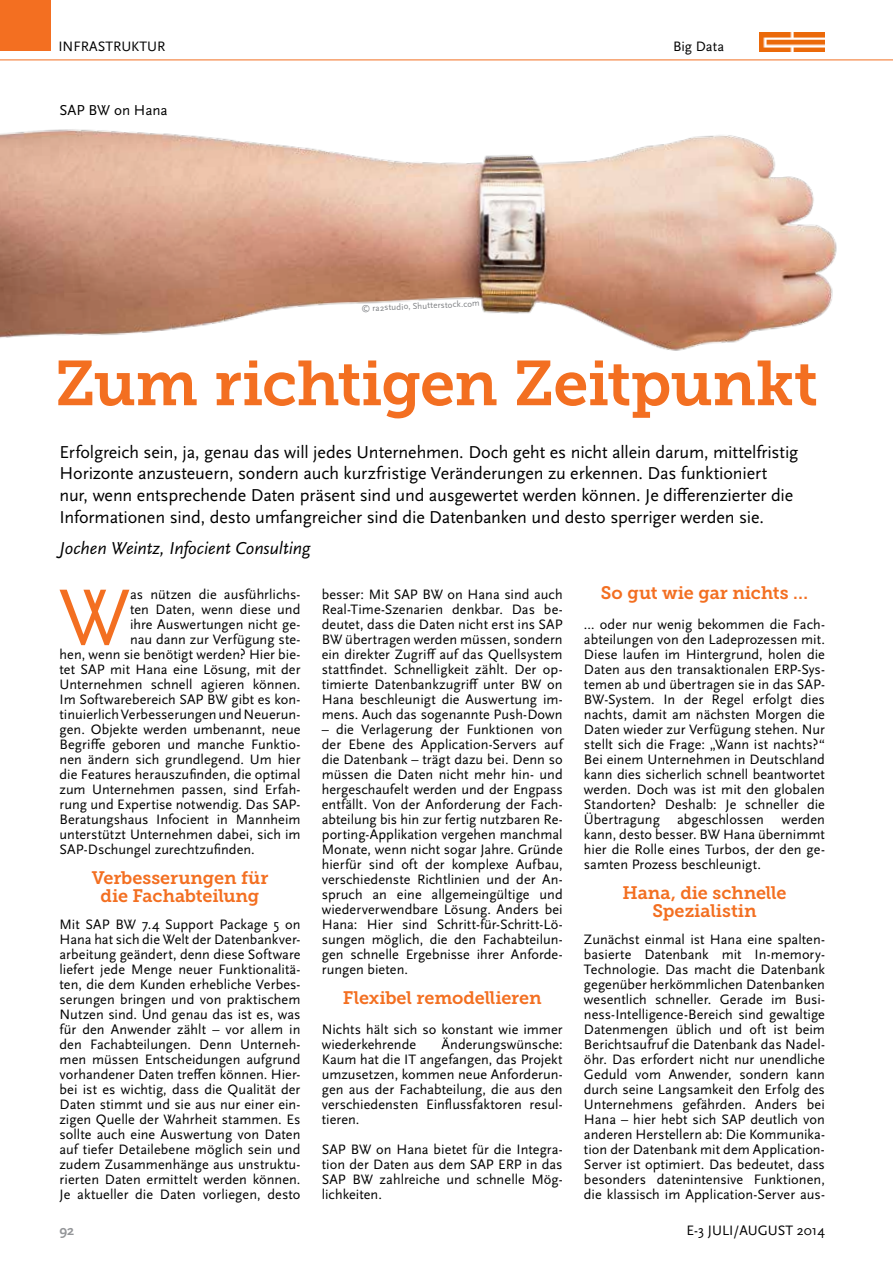
<style>
.page{position:relative;width:893px;height:1263px;background:#fff}
.page>*{position:absolute;margin:0;border:0;box-sizing:border-box;transform-origin:0 0}
.t1{font:82.5px "Scala Sans OT";color:#f36f21}
.t2{font:63px "Museo Slab 700";letter-spacing:-.015em;color:#f36f21}
.t3{font:18px/21.6px "Scala Sans OT";letter-spacing:-.01em;color:#000}
.t4{font:18px/18px "Museo Slab 700";letter-spacing:-.005em;color:#f36f21;text-align:center}
.t5{font:italic 18px "Scala Sans OT";color:#000}
.t6{font:15px "Scala Sans OT";letter-spacing:-.005em;color:#000}
.t7{font:14.25px/15px "Scala Sans OT";color:#000;text-align:justify}
.t8{font:700 14.25px "Scala Sans OT";color:#939598}
.t9{font:9px "Scala Sans OT";color:#808285}
</style>
<div class="page">
<div style="left:0;top:0;width:51px;height:51px;background:#f36f21"></div>
<img style="left:759px;top:32px;width:66px;height:19px">
<hr style="left:0;top:60px;width:893px;height:1px;background:#f36f21">
<img style="left:0;top:129px;width:837px;height:222px">
<p class="t7" style="left:58px;top:39px;width:109px">INFRASTRUKTUR</p>
<p class="t6" style="left:60px;top:101px;width:110px">SAP BW on Hana</p>
<p class="t9" style="left:361px;top:302px;width:120px;rotate:-2deg">© ra2studio, Shutterstock.com</p>
<p class="t7" style="left:673px;top:39px;width:53px">Big Data</p>
<h2 class="t2" style="left:55px;top:348px;width:764px">Zum richtigen Zeitpunkt</h2>
<p class="t3" style="left:60px;top:441px;width:740px">Erfolgreich sein, ja, genau das will jedes Unternehmen. Doch geht es nicht allein darum, mittelfristig Horizonte anzusteuern, sondern auch kurzfristige Veränderungen zu erkennen. Das funktioniert nur, wenn entsprechende Daten präsent sind und ausgewertet werden können. Je differenzierter die Informationen sind, desto umfangreicher sind die Datenbanken und desto sperriger werden sie.</p>
<p class="t5" style="left:60px;top:538px;width:252px">Jochen Weintz, Infocient Consulting</p>
<h1 class="t1" style="left:59px;top:568px;width:73px">W</h1>
<p class="t7" style="left:130px;top:587px;width:172px">as nützen die ausführlichs-</p>
<p class="t4" style="left:601px;top:584px;width:209px">So gut wie gar nichts …</p>
<p class="t7" style="left:584px;top:617px;width:242px">… oder nur wenig bekommen die Fach&shy;abteilungen von den Ladeprozessen mit.<br>Diese laufen im Hintergrund, holen die Daten aus den transaktionalen ERP-Sys&shy;temen ab und übertragen sie in das SAP-BW-System. In der Regel erfolgt dies nachts, damit am nächsten Morgen die Daten wieder zur Verfügung stehen. Nur stellt sich die Frage: „Wann ist nachts?“ Bei einem Unternehmen in Deutschland kann dies sicherlich schnell beantwortet werden. Doch was ist mit den globalen Standorten? Deshalb: Je schneller die Übertragung abgeschlossen werden kann, desto besser. BW Hana übernimmt hier die Rolle eines Turbos, der den ge&shy;samten Prozess beschleunigt.</p>
<p class="t4" style="left:622px;top:884px;width:165px">Hana, die schnelle<br>Spezialistin</p>
<p class="t7" style="left:584px;top:932px;width:242px">Zunächst einmal ist Hana eine spalten&shy;basierte Datenbank mit In-memory-Technologie. Das macht die Datenbank gegenüber herkömmlichen Datenbanken wesentlich schneller. Gerade im Busi&shy;ness-Intelligence-Bereich sind gewaltige Datenmengen üblich und oft ist beim Berichtsaufruf die Datenbank das Nadel&shy;öhr. Das erfordert nicht nur unendliche Geduld vom Anwender, sondern kann durch seine Langsamkeit den Erfolg des Unternehmens gefährden. Anders bei Hana – hier hebt sich SAP deutlich von anderen Herstellern ab: Die Kommunika&shy;tion der Datenbank mit dem Application-Server ist optimiert. Das bedeutet, dass besonders datenintensive Funktionen, die klassisch im Application-Server aus-</p>
<p class="t7" style="left:322px;top:587px;width:242px">besser: Mit SAP BW on Hana sind auch Real-Time-Szenarien denkbar. Das be&shy;deutet, dass die Daten nicht erst ins SAP BW übertragen werden müssen, sondern ein direkter Zugriff auf das Quellsystem stattfindet. Schnelligkeit zählt. Der op&shy;timierte Datenbankzugriff unter BW on Hana beschleunigt die Auswertung im&shy;mens. Auch das sogenannte Push-Down</p>
<p class="t7" style="left:322px;top:722px;width:242px">– die Verlagerung der Funktionen von der Ebene des Application-Servers auf die Datenbank – trägt dazu bei. Denn so müssen die Daten nicht mehr hin- und hergeschaufelt werden und der Engpass entfällt. Von der Anforderung der Fach&shy;abteilung bis hin zur fertig nutzbaren Re&shy;porting-Applikation vergehen manchmal Monate, wenn nicht sogar Jahre. Gründe hierfür sind oft der komplexe Aufbau, verschiedenste Richtlinien und der An&shy;spruch an eine allgemeingültige und wiederverwendbare Lösung. Anders bei Hana: Hier sind Schritt-für-Schritt-Lö&shy;sungen möglich, die den Fachabteilun&shy;gen schnelle Ergebnisse ihrer Anforde&shy;rungen bieten.</p>
<p class="t4" style="left:343px;top:989px;width:200px">Flexibel remodellieren</p>
<p class="t7" style="left:322px;top:1022px;width:242px">Nichts hält sich so konstant wie immer wiederkehrende</p>
<p class="t7" style="left:130px;top:602px;width:172px">ten Daten, wenn diese und</p>
<p class="t7" style="left:130px;top:617px;width:172px">ihre Auswertungen nicht ge-</p>
<p class="t7" style="left:130px;top:632px;width:172px">nau dann zur Verfügung ste-</p>
<p class="t7" style="left:60px;top:647px;width:242px">hen, wenn sie benötigt werden? Hier bie-</p>
<p class="t7" style="left:60px;top:662px;width:242px">tet SAP mit Hana eine Lösung, mit der</p>
<p class="t7" style="left:60px;top:677px;width:242px">Unternehmen schnell agieren können.</p>
<p class="t7" style="left:60px;top:692px;width:242px">Im Softwarebereich SAP BW gibt es kon-</p>
<p class="t7" style="left:60px;top:707px;width:242px">tinuierlich Verbesserungen und Neuerun-</p>
<p class="t7" style="left:60px;top:722px;width:242px">gen. Objekte werden umbenannt, neue</p>
<p class="t7" style="left:60px;top:737px;width:242px">Begriffe geboren und manche Funktio-</p>
<p class="t7" style="left:60px;top:752px;width:242px">nen ändern sich grundlegend. Um hier</p>
<p class="t7" style="left:60px;top:767px;width:242px">die Features herauszufinden, die optimal</p>
<p class="t7" style="left:60px;top:782px;width:242px">zum Unternehmen passen, sind Erfah-</p>
<p class="t7" style="left:60px;top:797px;width:242px">rung und Expertise notwendig. Das SAP-</p>
<p class="t7" style="left:60px;top:812px;width:242px">Beratungshaus Infocient in Mannheim</p>
<p class="t7" style="left:60px;top:827px;width:242px">unterstützt Unternehmen dabei, sich im</p>
<p class="t7" style="left:60px;top:842px;width:197px">SAP-Dschungel zurechtzufinden.</p>
<p class="t4" style="left:92px;top:869px;width:178px">Verbesserungen für die Fachabteilung</p>
<p class="t7" style="left:60px;top:917px;width:242px">Mit SAP BW 7.4 Support Package 5 on Hana hat sich die Welt der Datenbankver&shy;arbeitung geändert, denn diese Software liefert jede Menge neuer Funktionalitä&shy;ten, die dem Kunden erhebliche Verbes&shy;serungen bringen und von praktischem Nutzen sind. Und genau das ist es, was für den Anwender zählt – vor allem in den Fachabteilungen. Denn Unterneh&shy;men müssen Entscheidungen aufgrund vorhandener Daten treffen können. Hier&shy;bei ist es wichtig, dass die Qualität der Daten stimmt und sie aus nur einer ein&shy;zigen Quelle der Wahrheit stammen. Es sollte auch eine Auswertung von Daten auf tiefer Detailebene möglich sein und zudem Zusammenhänge aus unstruktu&shy;rierten Daten ermittelt werden können.<br>Je aktueller die Daten vorliegen, desto</p>
<p class="t7" style="left:322px;top:1037px;width:242px;text-indent:120px">Änderungswünsche:<br>Kaum hat die IT angefangen, das Projekt umzusetzen, kommen neue Anforderun&shy;gen aus der Fachabteilung, die aus den verschiedensten Einflussfaktoren resul&shy;tieren.</p>
<p class="t7" style="left:322px;top:1142px;width:242px">SAP BW on Hana bietet für die Integra&shy;tion der Daten aus dem SAP ERP in das SAP BW zahlreiche und schnelle Mög&shy;lichkeiten.</p>
<p class="t8" style="left:60px;top:1222px;width:16px">92</p>
<p class="t7" style="left:687px;top:1223px;width:140px">E-3 JULI/AUGUST 2014</p>
</div>
